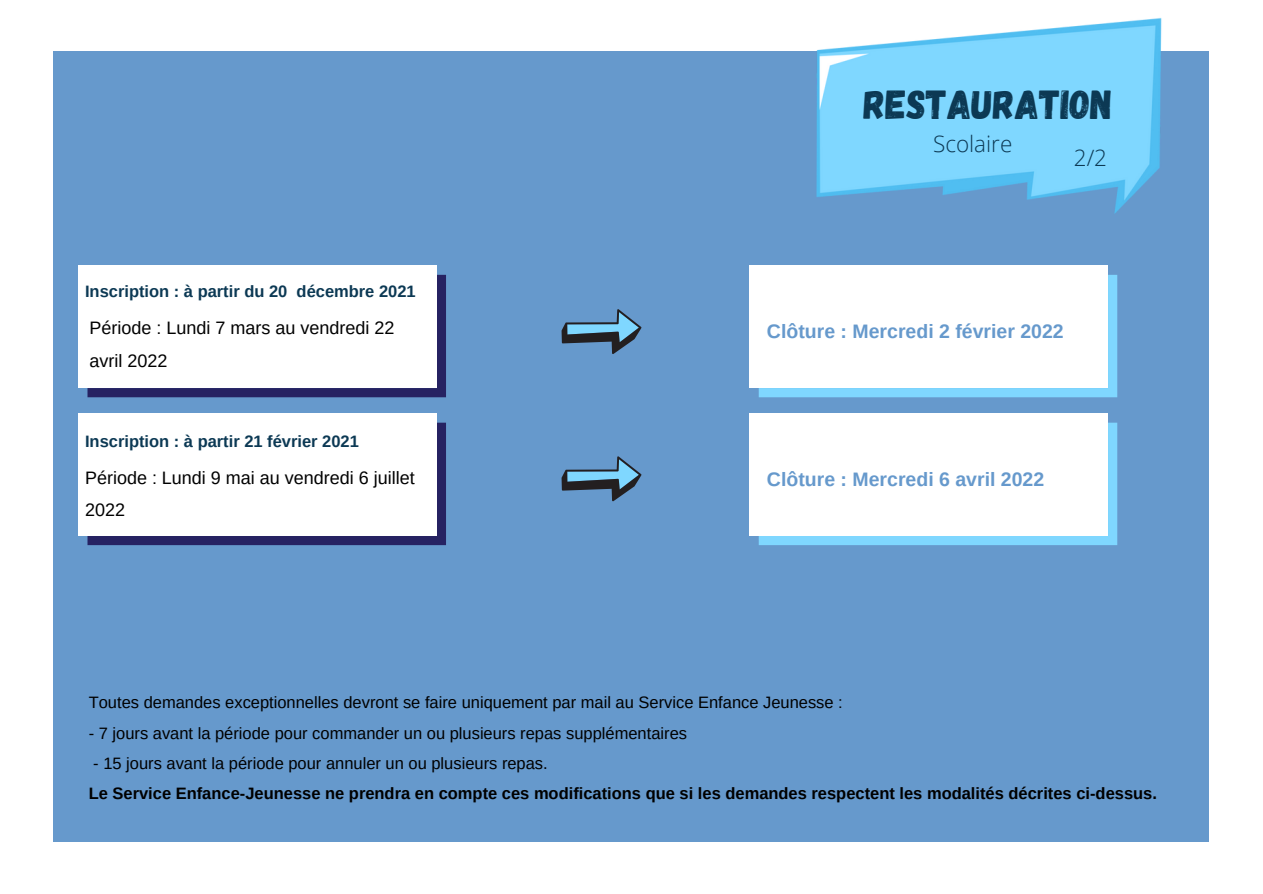
<style>
.page{position:relative;width:1263px;height:894px;background:#fff}
.page>*{position:absolute;margin:0;border:0;box-sizing:border-box;transform-origin:0 0}
.t1{font:40.5px "Gagalin";color:#0c3954}
.t2{font:300 22.5px "Open Sans";color:#0c3954}
.t3{font:700 19.5px "Arimo";color:#69c}
.t4{font:18px/32.5px "Arimo";color:#000}
.t5{font:16.5px "Arimo";color:#000}
.t6{font:700 16.5px "Arimo";color:#000}
.t7{font:700 16.5px "Arimo";color:#0c3954}
</style>
<div class="page">
<div style="left:53px;top:51px;width:1155px;height:790px;background:#69c"></div>
<img style="left:816px;top:17px;width:346px;height:197px">
<svg style="left:562px;top:309px;width:79px;height:45px"></svg>
<svg style="left:87px;top:422px;width:359px;height:123px"></svg>
<div style="left:78px;top:413px;width:359px;height:122px;background:#fff"></div>
<div style="left:87px;top:275px;width:359px;height:122px;background:#262262"></div>
<div style="left:78px;top:265px;width:359px;height:123px;background:#fff"></div>
<div style="left:759px;top:275px;width:358px;height:122px;background:#7fd7ff"></div>
<div style="left:749px;top:265px;width:359px;height:123px;background:#fff"></div>
<svg style="left:759px;top:422px;width:358px;height:123px"></svg>
<div style="left:749px;top:413px;width:359px;height:122px;background:#fff"></div>
<svg style="left:562px;top:456px;width:79px;height:45px"></svg>
<p class="t7" style="left:85px;top:282px;width:332px">Inscription : à partir du 20 décembre 2021</p>
<p class="t4" style="left:89px;top:312px;width:306px">Période : Lundi 7 mars au vendredi 22</p>
<p class="t4" style="left:89px;top:344px;width:79px">avril 2022</p>
<p class="t1" style="left:864px;top:78px;width:250px">RESTAURATION</p>
<p class="t2" style="left:933px;top:128px;width:81px">Scolaire</p>
<p class="t2" style="left:1074px;top:142px;width:35px">2/2</p>
<p class="t3" style="left:767px;top:320px;width:298px">Clôture : Mercredi 2 février 2022</p>
<p class="t7" style="left:85px;top:432px;width:275px">Inscription : à partir 21 février 2021</p>
<p class="t4" style="left:85px;top:461px;width:331px">Période : Lundi 9 mai au vendredi 6 juillet<br>2022</p>
<p class="t3" style="left:767px;top:467px;width:279px">Clôture : Mercredi 6 avril 2022</p>
<p class="t5" style="left:89px;top:693px;width:756px">Toutes demandes exceptionnelles devront se faire uniquement par mail au Service Enfance Jeunesse :</p>
<p class="t5" style="left:89px;top:723px;width:600px">- 7 jours avant la période pour commander un ou plusieurs repas supplémentaires</p>
<p class="t5" style="left:93px;top:753px;width:456px">- 15 jours avant la période pour annuler un ou plusieurs repas.</p>
<p class="t6" style="left:89px;top:784px;width:1070px">Le Service Enfance-Jeunesse ne prendra en compte ces modifications que si les demandes respectent les modalités décrites ci-dessus.</p>
</div>
